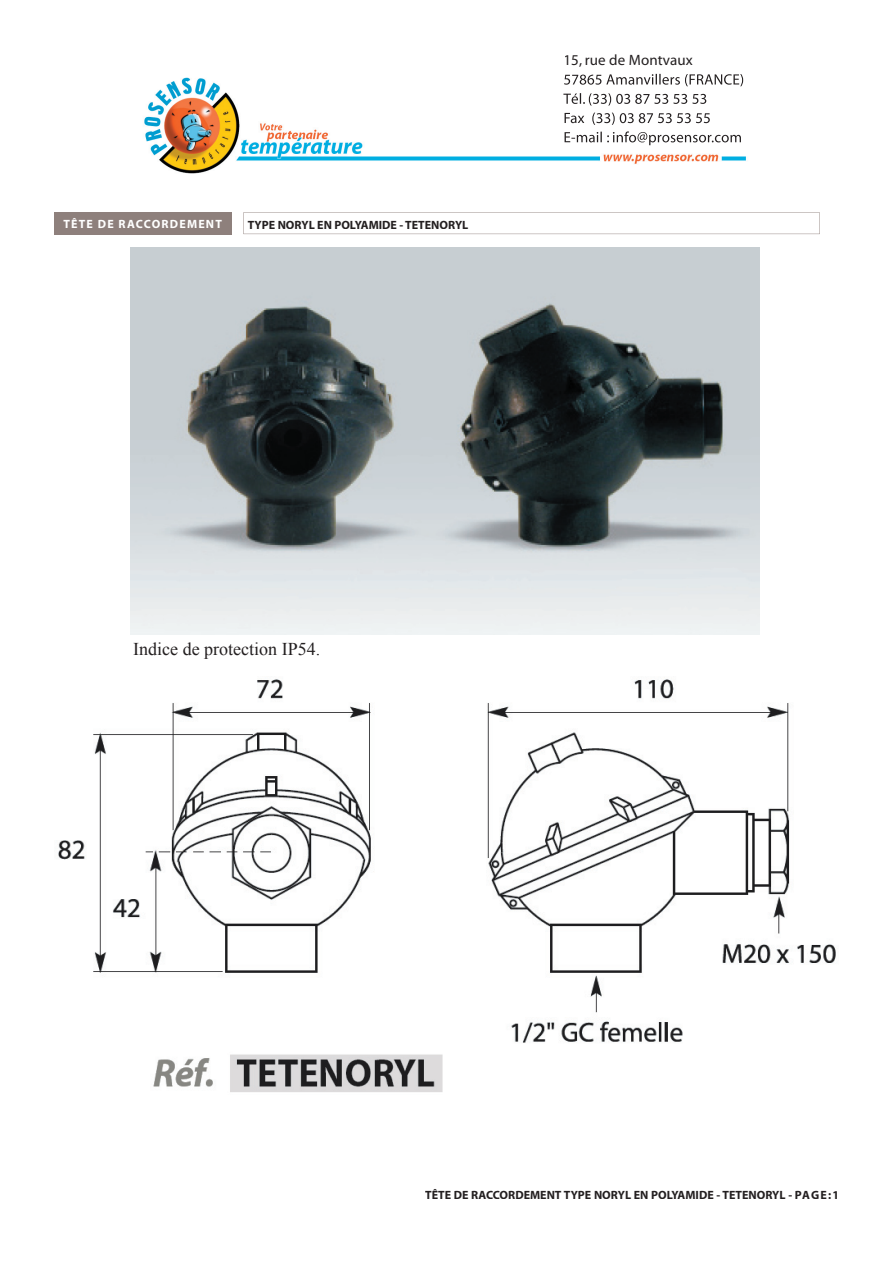
<style>
.page{position:relative;width:893px;height:1263px;background:#fff}
.page>*{position:absolute;margin:0;border:0;box-sizing:border-box;transform-origin:0 0}
.t1{font:18px "Times New Roman";color:#231f20}
.t2{font:15px "Myriad";letter-spacing:.01em;color:#231f20}
.t3{font:700 12px "Myriad";color:#231f20}
.t4{font:700 12px "Myriad";letter-spacing:.1em;color:#fff}
</style>
<div class="page">
<img style="left:144px;top:73px;width:602px;height:101px">
<img style="left:564px;top:74px;width:179px;height:12px">
<img style="left:563px;top:93px;width:143px;height:13px">
<img style="left:565px;top:113px;width:145px;height:12px">
<img style="left:565px;top:131px;width:176px;height:14px">
<div style="left:54px;top:213px;width:177px;height:22px;background:#8e807c"></div>
<svg style="left:243px;top:212px;width:577px;height:22px"></svg>
<img style="left:130px;top:248px;width:630px;height:386px">
<img style="left:58px;top:679px;width:778px;height:364px">
<img style="left:153px;top:1054px;width:290px;height:38px">
<p class="t4" style="left:63px;top:218px;width:160px">TÊTE DE RACCORDEMENT</p>
<p class="t3" style="left:248px;top:219px;width:222px">TYPE NORYL EN POLYAMIDE - TETENORYL</p>
<p class="t2" style="left:563px;top:53px;width:131px">15, rue de Montvaux</p>
<h1 class="t1" style="left:133px;top:636px;width:188px">Indice de protection IP54.</h1>
<p class="t3" style="left:425px;top:1188px;width:415px">TÊTE DE RACCORDEMENT TYPE NORYL EN POLYAMIDE - TETENORYL - PAGE:1</p>
</div>
